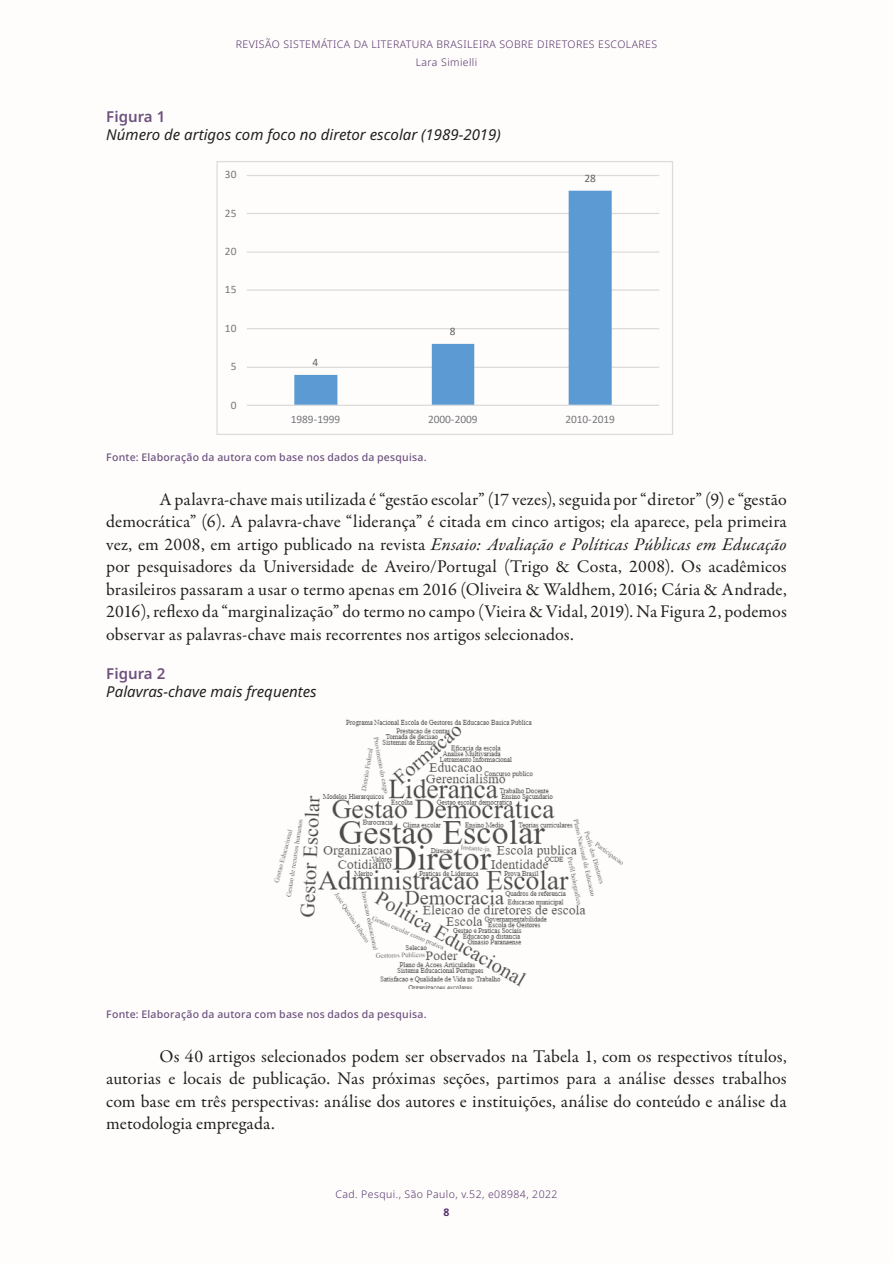
<style>
.page{position:relative;width:893px;height:1263px;background:#fff}
.page>*{position:absolute;margin:0;border:0;box-sizing:border-box;transform-origin:0 0}
.Texto{font:18px/22.5px "Garamond Premr Pro";letter-spacing:.005em;color:#231f20;text-align:justify}
.tabela_titulo_2{font:italic 15px "Noto Sans";color:#231f20}
.tabela_titulo_1{font:600 15px "Noto Sans";color:#6c517f}
.t1{font:11.4px "Calibri";letter-spacing:-.005em;color:#76787b}
.t2{font:11.4px "Calibri";color:#636366}
.t3{font:300 10.5px/18px "Noto Sans";letter-spacing:.04em;color:#54316c;text-align:center}
.tabela_fonte_nota{font:500 10.5px "Noto Sans";letter-spacing:.02em;color:#6c517f}
.t4{font:700 10.5px "Noto Sans";color:#54316c}
.s1{font-style:italic}
</style>
<div class="page">
<hr style="left:247px;top:367px;width:412px;height:1px;background:#dcdddf">
<hr style="left:247px;top:328px;width:412px;height:1px;background:#dcdddf">
<hr style="left:247px;top:289px;width:412px;height:2px;background:#dcdddf">
<hr style="left:247px;top:251px;width:412px;height:2px;background:#dcdddf">
<hr style="left:247px;top:213px;width:412px;height:1px;background:#dcdddf">
<hr style="left:247px;top:175px;width:412px;height:1px;background:#dcdddf">
<svg style="left:294px;top:191px;width:318px;height:214px"></svg>
<hr style="left:247px;top:405px;width:412px;height:1px;background:#dcdddf">
<div style="left:216px;top:161px;width:457px;height:274px;border:1px solid #dcdddf"></div>
<img style="left:274px;top:719px;width:349px;height:270px">
<p class="t3" style="left:236px;top:36px;width:423px">REVISÃO SISTEMÁTICA DA LITERATURA BRASILEIRA SOBRE DIRETORES ESCOLARES<br>Lara Simielli</p>
<p class="tabela_titulo_1" style="left:106px;top:106px;width:60px">Figura 1</p>
<p class="tabela_titulo_2" style="left:106px;top:124px;width:396px">Número de artigos com foco no diretor escolar (1989-2019)</p>
<p class="t1" style="left:225px;top:167px;width:13px">30</p>
<p class="t1" style="left:225px;top:205px;width:13px">25</p>
<p class="t1" style="left:225px;top:243px;width:13px">20</p>
<p class="t1" style="left:225px;top:282px;width:13px">15</p>
<p class="t1" style="left:225px;top:320px;width:13px">10</p>
<p class="t1" style="left:231px;top:358px;width:7px">5</p>
<p class="t1" style="left:231px;top:397px;width:7px">0</p>
<p class="t2" style="left:313px;top:354px;width:7px">4</p>
<p class="t2" style="left:450px;top:323px;width:7px">8</p>
<p class="t2" style="left:585px;top:170px;width:13px">28</p>
<p class="t1" style="left:291px;top:412px;width:51px">1989-1999</p>
<p class="t1" style="left:428px;top:412px;width:51px">2000-2009</p>
<p class="t1" style="left:565px;top:412px;width:51px">2010-2019</p>
<p class="tabela_fonte_nota" style="left:106px;top:450px;width:322px">Fonte: Elaboração da autora com base nos dados da pesquisa.</p>
<p class="Texto" style="left:106px;top:488px;width:682px;text-indent:53px">A palavra-chave mais utilizada é “gestão escolar” (17 vezes), seguida por “diretor” (9) e “gestão democrática” (6). A palavra-chave “liderança” é citada em cinco artigos; ela aparece, pela primeira vez, em 2008, em artigo publicado na revista <span class="s1">Ensaio: Avaliação e Políticas Públicas em Educação </span>por pesquisadores da Universidade de Aveiro/Portugal (Trigo &amp; Costa, 2008). Os acadêmicos brasileiros passaram a usar o termo apenas em 2016 (Oliveira &amp; Waldhem, 2016; Cária &amp; Andrade, 2016), reflexo da “marginalização” do termo no campo (Vieira &amp; Vidal, 2019). Na Figura 2, podemos observar as palavras-chave mais recorrentes nos artigos selecionados.</p>
<p class="tabela_titulo_1" style="left:106px;top:663px;width:60px">Figura 2</p>
<p class="tabela_titulo_2" style="left:106px;top:681px;width:212px">Palavras-chave mais frequentes</p>
<p class="tabela_fonte_nota" style="left:106px;top:1007px;width:322px">Fonte: Elaboração da autora com base nos dados da pesquisa.</p>
<p class="Texto" style="left:106px;top:1045px;width:682px;text-indent:53px">Os 40 artigos selecionados podem ser observados na Tabela 1, com os respectivos títulos, autorias e locais de publicação. Nas próximas seções, partimos para a análise desses trabalhos com base em três perspectivas: análise dos autores e instituições, análise do conteúdo e análise da metodologia empregada.</p>
<p class="t3" style="left:335px;top:1186px;width:224px">Cad. Pesqui., São Paulo, v.52, e08984, 2022</p>
<p class="t4" style="left:443px;top:1205px;width:8px">8</p>
</div>
